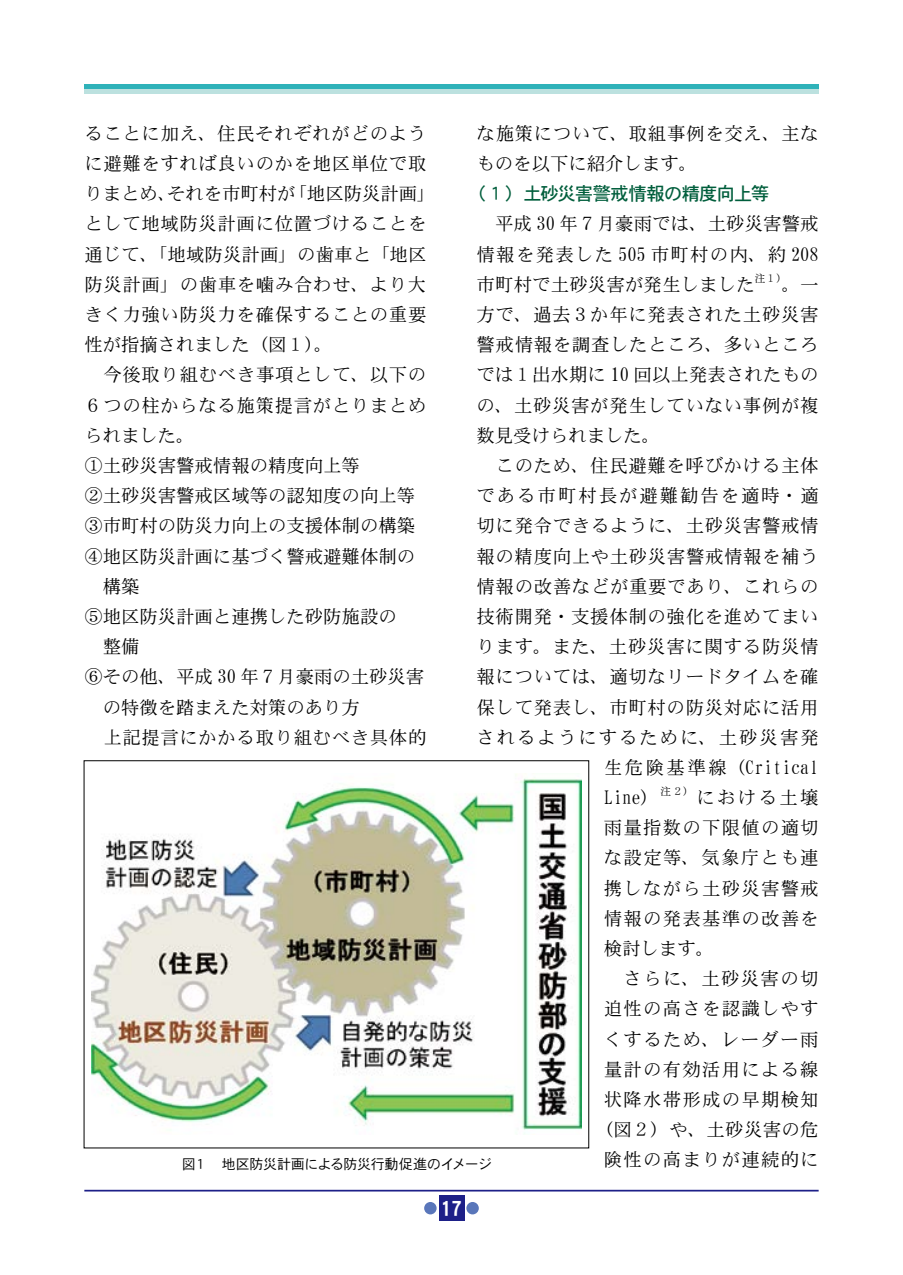
<style>
.page{position:relative;width:903px;height:1275px;background:#fff}
.page>*{position:absolute;margin:0;border:0;box-sizing:border-box;transform-origin:0 0}
.t1{font:21px "DFHS Gothic W7 WIN RKSJ H";color:#fff}
.t2{font:18.38px/30.3px "DFHS Mincho W3 WIN RKSJ H";letter-spacing:.005em;color:#000}
.t3{font:18.38px/30.3px "DFHS Mincho W3 WIN RKSJ H";letter-spacing:.04em;color:#000}
.t4{font:18.38px "DFHS Mincho W3 WIN RKSJ H";letter-spacing:.07em;color:#000}
.t5{font:18.38px "DFHS Mincho W3 WIN RKSJ H";letter-spacing:.11em;color:#000}
.t6{font:18.38px "DFHS Mincho W3 WIN RKSJ H";letter-spacing:.075em;color:#000}
.t7{font:18.38px "DFHS Mincho W3 WIN RKSJ H";color:#000}
.t8{font:18.38px "DFHS Gothic W5 WIN RKSJ H";letter-spacing:-.045em;color:#005e3c}
.t9{font:18.38px "DFHS Mincho W3 WIN RKSJ H";letter-spacing:.02em;color:#000}
.t10{font:14px "DFHS Gothic W3 WIN RKSJ H";letter-spacing:-.025em;color:#000}
.t11{font:10.67px "DFHS Mincho W3 WIN RKSJ H";color:#000}
</style>
<div class="page">
<hr style="left:84px;top:1190px;width:735px;height:1px;background:#1d2088">
<div style="left:439px;top:1196px;width:25px;height:25px;background:#1d2088"></div>
<div style="left:466px;top:1202px;width:13px;height:12px;background:#5976ba;border-radius:50%"></div>
<div style="left:424px;top:1202px;width:13px;height:12px;background:#5976ba;border-radius:50%"></div>
<div style="left:84px;top:89px;width:735px;height:5px;background:#bce1df"></div>
<div style="left:84px;top:84px;width:735px;height:5px;background:#2fb2b9"></div>
<img style="left:92px;top:774px;width:489px;height:360px">
<p class="t2" style="left:84px;top:119px;width:353px">ることに加え、住民それぞれがどのように避難をすれば良いのかを地区単位で取りまとめ、それを市町村が「地区防災計画」として地域防災計画に位置づけることを通じて、「地域防災計画」の歯車と「地区防災計画」の歯車を噛み合わせ、より大きく力強い防災力を確保することの重要性が指摘されました（図１）。<br>　今後取り組むべき事項として、以下の<br>６つの柱からなる施策提言がとりまとめられました。<br>①土砂災害警戒情報の精度向上等<br>②土砂災害警戒区域等の認知度の向上等<br>③市町村の防災力向上の支援体制の構築<br>④地区防災計画に基づく警戒避難体制の　構築<br>⑤地区防災計画と連携した砂防施設の<br>　整備<br>⑥その他、平成 30 年７月豪雨の土砂災害　の特徴を踏まえた対策のあり方<br>　上記提言にかかる取り組むべき具体的</p>
<p class="t3" style="left:476px;top:119px;width:344px">な施策について、取組事例を交え、主なものを以下に紹介します。</p>
<p class="t8" style="left:467px;top:184px;width:304px">（１）土砂災害警戒情報の精度向上等</p>
<p class="t3" style="left:476px;top:209px;width:344px;text-align:justify">　平成 30 年７月豪雨では、土砂災害警戒情報を発表した 505 市町村の内、約 208市町村で土砂災害が発生しました</p>
<p class="t11" style="left:755px;top:273px;width:34px">注１）</p>
<p class="t3" style="left:782px;top:270px;width:38px">。一</p>
<p class="t3" style="left:476px;top:300px;width:343px">方で、過去３か年に発表された土砂災害</p>
<p class="t3" style="left:476px;top:330px;width:343px">警戒情報を調査したところ、多いところ</p>
<p class="t2" style="left:476px;top:360px;width:343px">では１出水期に 10 回以上発表されたもの</p>
<p class="t3" style="left:476px;top:390px;width:343px">の、土砂災害が発生していない事例が複</p>
<p class="t7" style="left:476px;top:426px;width:185px">数見受けられました。</p>
<p class="t3" style="left:476px;top:451px;width:343px">　このため、住民避難を呼びかける主体</p>
<p class="t5" style="left:476px;top:486px;width:344px">である市町村長が避難勧告を適時・適</p>
<p class="t3" style="left:476px;top:511px;width:343px">切に発令できるように、土砂災害警戒情</p>
<p class="t3" style="left:476px;top:541px;width:343px">報の精度向上や土砂災害警戒情報を補う</p>
<p class="t3" style="left:476px;top:571px;width:343px">情報の改善などが重要であり、これらの</p>
<p class="t3" style="left:476px;top:602px;width:343px">技術開発・支援体制の強化を進めてまい</p>
<p class="t3" style="left:476px;top:632px;width:344px">ります。また、土砂災害に関する防災情</p>
<p class="t3" style="left:476px;top:662px;width:343px">報については、適切なリードタイムを確</p>
<p class="t3" style="left:476px;top:692px;width:343px">保して発表し、市町村の防災対応に活用</p>
<p class="t5" style="left:476px;top:728px;width:344px">されるようにするために、土砂災害発</p>
<p class="t7" style="left:604px;top:758px;width:216px">生危険基準線（Critical</p>
<p class="t3" style="left:604px;top:783px;width:57px">Line）</p>
<p class="t11" style="left:660px;top:786px;width:35px">注２）</p>
<p class="t3" style="left:696px;top:783px;width:124px">における土壌</p>
<p class="t4" style="left:604px;top:818px;width:216px">雨量指数の下限値の適切</p>
<p class="t6" style="left:604px;top:849px;width:216px">な設定等、気象庁とも連</p>
<p class="t4" style="left:604px;top:879px;width:216px">携しながら土砂災害警戒</p>
<p class="t4" style="left:604px;top:909px;width:216px">情報の発表基準の改善を</p>
<p class="t3" style="left:604px;top:934px;width:112px">検討します。</p>
<p class="t6" style="left:604px;top:969px;width:216px">　さらに、土砂災害の切</p>
<p class="t4" style="left:604px;top:1000px;width:216px">迫性の高さを認識しやす</p>
<p class="t6" style="left:604px;top:1030px;width:216px">くするため、レーダー雨</p>
<p class="t4" style="left:604px;top:1060px;width:216px">量計の有効活用による線</p>
<p class="t4" style="left:604px;top:1090px;width:216px">状降水帯形成の早期検知</p>
<p class="t9" style="left:595px;top:1120px;width:225px">（図２）や、土砂災害の危</p>
<p class="t4" style="left:604px;top:1150px;width:216px">険性の高まりが連続的に</p>
<p class="t10" style="left:182px;top:1157px;width:312px">図１　地区防災計画による防災行動促進のイメージ</p>
<p class="t1" style="left:441px;top:1198px;width:23px">17</p>
</div>
